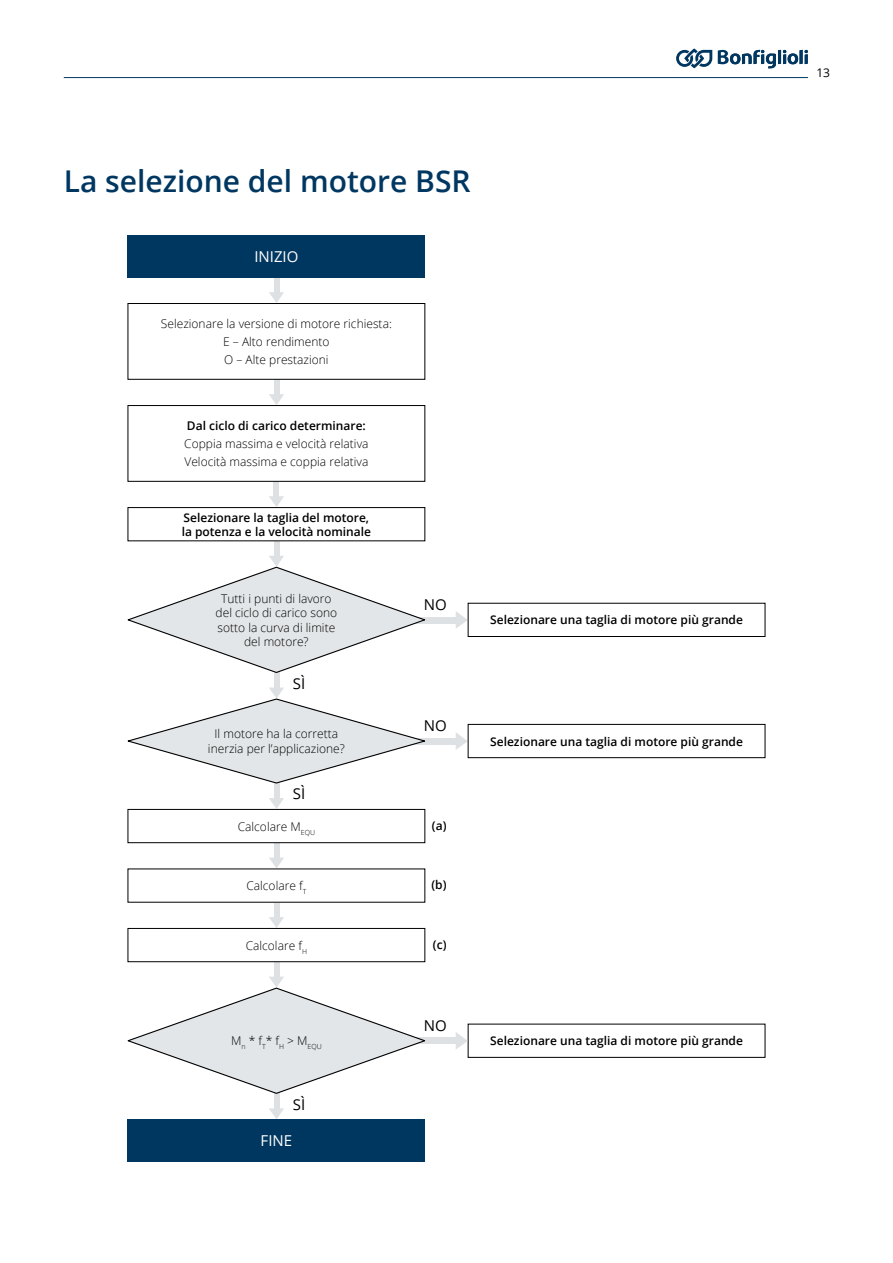
<style>
.page{position:relative;width:893px;height:1263px;background:#fff}
.page>*{position:absolute;margin:0;border:0;box-sizing:border-box;transform-origin:0 0}
.t1{font:600 30px "Open Sans";color:#003761}
.t2{font:15px "Open Sans";color:#000}
.t3{font:15px "Open Sans";color:#fff}
.t4{font:300 12px/14.4px "Open Sans";color:#000;text-align:center}
.t5{font:600 12px/14.4px "Open Sans";color:#000}
.t6{font:12px "Open Sans";color:#000}
</style>
<div class="page">
<hr style="left:64px;top:77px;width:744px;height:1px;background:#003761">
<svg style="left:676px;top:48px;width:36px;height:20px"></svg>
<svg style="left:718px;top:50px;width:90px;height:18px"></svg>
<svg style="left:269px;top:292px;width:15px;height:11px"></svg>
<div style="left:274px;top:272px;width:5px;height:22px;background:#dee1e3"></div>
<div style="left:274px;top:957px;width:5px;height:21px;background:#dee1e3"></div>
<svg style="left:269px;top:858px;width:15px;height:10px"></svg>
<div style="left:274px;top:838px;width:5px;height:21px;background:#dee1e3"></div>
<svg style="left:269px;top:917px;width:15px;height:11px"></svg>
<div style="left:274px;top:897px;width:5px;height:21px;background:#dee1e3"></div>
<svg style="left:269px;top:798px;width:15px;height:11px"></svg>
<div style="left:274px;top:774px;width:5px;height:25px;background:#dee1e3"></div>
<svg style="left:269px;top:1108px;width:15px;height:11px"></svg>
<div style="left:274px;top:1084px;width:5px;height:26px;background:#dee1e3"></div>
<div style="left:468px;top:1024px;width:297px;height:34px;border:1px solid #000"></div>
<svg style="left:456px;top:611px;width:12px;height:18px"></svg>
<div style="left:361px;top:617px;width:96px;height:6px;background:#dee1e3"></div>
<svg style="left:456px;top:1032px;width:12px;height:18px"></svg>
<div style="left:361px;top:1037px;width:96px;height:7px;background:#dee1e3"></div>
<svg style="left:456px;top:732px;width:12px;height:18px"></svg>
<div style="left:361px;top:738px;width:96px;height:6px;background:#dee1e3"></div>
<svg style="left:269px;top:394px;width:15px;height:11px"></svg>
<svg style="left:269px;top:496px;width:15px;height:11px"></svg>
<div style="left:274px;top:374px;width:5px;height:22px;background:#dee1e3"></div>
<div style="left:273px;top:476px;width:6px;height:22px;background:#dee1e3"></div>
<div style="left:274px;top:536px;width:5px;height:21px;background:#dee1e3"></div>
<div style="left:128px;top:235px;width:297px;height:43px;background:#003761"></div>
<div style="left:128px;top:1119px;width:297px;height:43px;background:#003761"></div>
<div style="left:128px;top:303px;width:297px;height:76px;background:#fff"></div>
<div style="left:128px;top:303px;width:297px;height:77px;border:1px solid #000"></div>
<div style="left:128px;top:405px;width:297px;height:76px;background:#fff"></div>
<div style="left:128px;top:405px;width:297px;height:77px;border:1px solid #000"></div>
<div style="left:128px;top:508px;width:297px;height:33px;background:#fff"></div>
<div style="left:128px;top:507px;width:297px;height:34px;border:1px solid #000"></div>
<div style="left:468px;top:724px;width:297px;height:34px;border:1px solid #000"></div>
<div style="left:468px;top:603px;width:297px;height:34px;border:1px solid #000"></div>
<div style="left:128px;top:809px;width:297px;height:34px;background:#fff"></div>
<div style="left:128px;top:809px;width:297px;height:34px;border:1px solid #000"></div>
<div style="left:128px;top:869px;width:297px;height:33px;background:#fff"></div>
<div style="left:128px;top:928px;width:297px;height:34px;background:#fff"></div>
<div style="left:128px;top:928px;width:297px;height:34px;border:1px solid #000"></div>
<div style="left:274px;top:663px;width:5px;height:26px;background:#dee1e3"></div>
<svg style="left:127px;top:556px;width:301px;height:118px"></svg>
<svg style="left:127px;top:977px;width:299px;height:117px"></svg>
<svg style="left:127px;top:687px;width:302px;height:97px"></svg>
<h1 class="t1" style="left:64px;top:161px;width:408px">La selezione del motore BSR</h1>
<p class="t3" style="left:254px;top:246px;width:46px">INIZIO</p>
<p class="t4" style="left:161px;top:314px;width:232px;line-height:18px">Selezionare la versione di motore richiesta:<br>E – Alto rendimento<br>O – Alte prestazioni</p>
<p class="t5" style="left:187px;top:418px;width:180px">Dal ciclo di carico determinare:</p>
<p class="t4" style="left:184px;top:434px;width:186px;line-height:18px;text-align:left">Coppia massima e velocità relativa<br>Velocità massima e coppia relativa</p>
<p class="t5" style="left:182px;top:510px;width:191px">Selezionare la taglia del motore, la potenza e la velocità nominale</p>
<p class="t4" style="left:216px;top:591px;width:123px">Tutti i punti di lavoro del ciclo di carico sono sotto la curva di limite del motore?</p>
<p class="t2" style="left:293px;top:673px;width:14px">SÌ</p>
<p class="t4" style="left:208px;top:726px;width:138px">Il motore ha la corretta inerzia per l’applicazione?</p>
<p class="t2" style="left:293px;top:783px;width:14px">SÌ</p>
<p class="t4" style="left:238px;top:819px;width:79px">Calcolare M<sub>EQU</sub></p>
<p class="t4" style="left:246px;top:878px;width:61px">Calcolare f<sub>T</sub></p>
<p class="t4" style="left:246px;top:938px;width:63px">Calcolare f<sub>H</sub></p>
<p class="t2" style="left:424px;top:595px;width:24px">NO</p>
<p class="t2" style="left:424px;top:716px;width:24px">NO</p>
<p class="t5" style="left:432px;top:818px;width:16px">(a)</p>
<p class="t5" style="left:431px;top:877px;width:17px">(b)</p>
<p class="t5" style="left:433px;top:937px;width:15px">(c)</p>
<p class="t5" style="left:490px;top:613px;width:254px">Selezionare una taglia di motore più grande</p>
<p class="t5" style="left:490px;top:734px;width:254px">Selezionare una taglia di motore più grande</p>
<p class="t4" style="left:231px;top:1033px;width:92px">M<sub>n</sub> * f<sub>T</sub>* f<sub>H</sub> &gt; M<sub>EQU</sub></p>
<p class="t2" style="left:293px;top:1094px;width:14px">SÌ</p>
<p class="t3" style="left:261px;top:1130px;width:33px">FINE</p>
<p class="t2" style="left:424px;top:1015px;width:24px">NO</p>
<p class="t5" style="left:490px;top:1033px;width:254px">Selezionare una taglia di motore più grande</p>
<p class="t6" style="left:816px;top:65px;width:15px">13</p>
</div>
